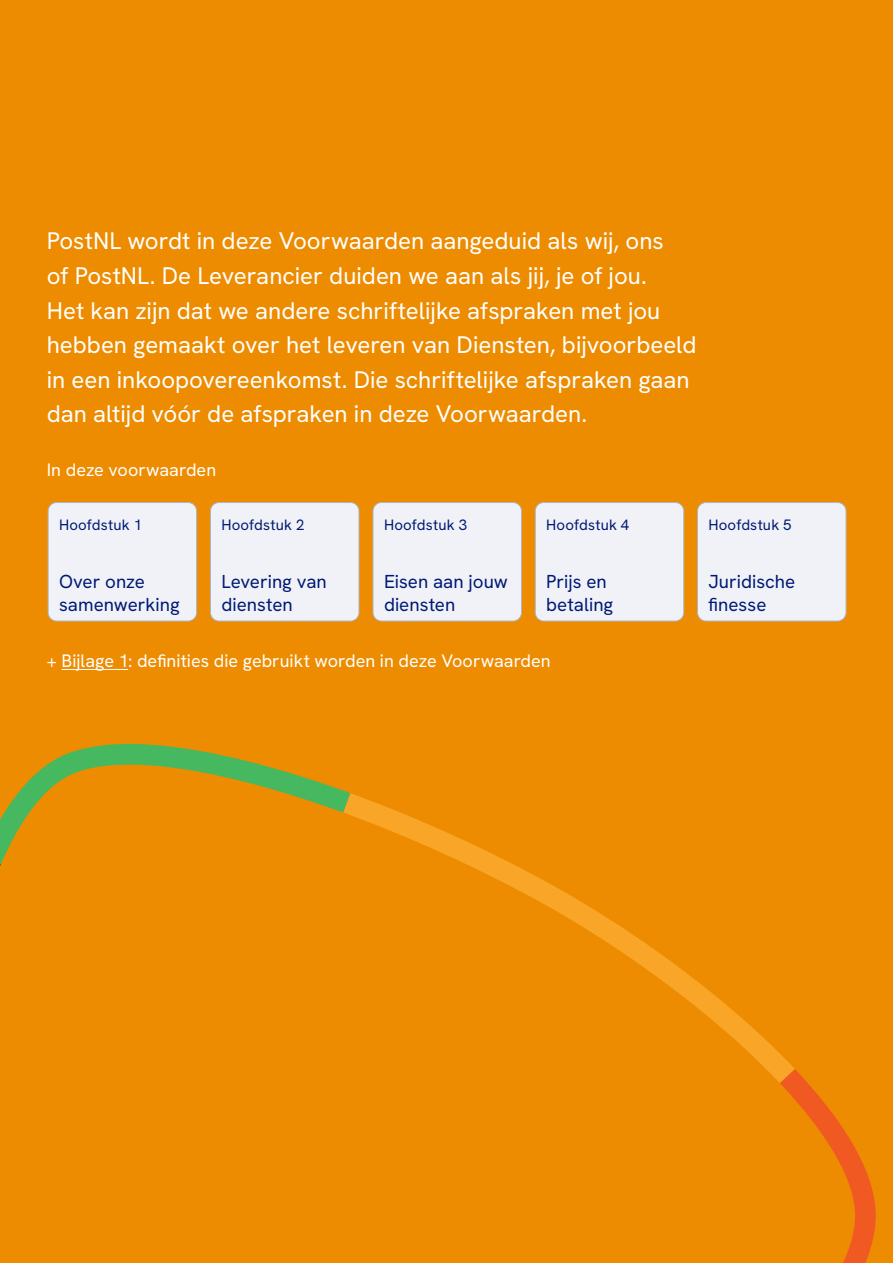
<style>
.page{position:relative;width:893px;height:1263px;background:#ed8c00}
.page>*{position:absolute;margin:0;border:0;box-sizing:border-box;transform-origin:0 0}
.Toelichting_cover{font:24px/34.5px "Hanken Grotesk";color:#fff}
.t1{font:18.75px/22.5px "Hanken Grotesk";color:#001a73}
.t2{font:18px "Hanken Grotesk";color:#fff}
.t3{font:15px "Hanken Grotesk";letter-spacing:.01em;color:#001a73}
</style>
<div class="page">
<svg style="left:350px;top:793px;width:445px;height:290px"></svg>
<svg style="left:780px;top:1069px;width:96px;height:194px"></svg>
<svg style="left:0;top:743px;width:350px;height:123px"></svg>
<hr style="left:62px;top:669px;width:66px;height:1px;background:#fff">
<div style="left:48px;top:502px;width:149px;height:119px;background:#f1f2f8;border-radius:9px"></div>
<div style="left:48px;top:502px;width:149px;height:119px;border:1px solid #adb5c5;border-radius:9px"></div>
<div style="left:210px;top:502px;width:149px;height:119px;background:#f1f2f8;border-radius:9px"></div>
<div style="left:210px;top:502px;width:149px;height:119px;border:1px solid #adb5c5;border-radius:9px"></div>
<div style="left:373px;top:502px;width:148px;height:119px;background:#f1f2f8;border-radius:9px"></div>
<div style="left:373px;top:502px;width:149px;height:119px;border:1px solid #adb5c5;border-radius:9px"></div>
<div style="left:535px;top:502px;width:149px;height:119px;background:#f1f2f8;border-radius:9px"></div>
<div style="left:535px;top:502px;width:149px;height:119px;border:1px solid #adb5c5;border-radius:9px"></div>
<div style="left:697px;top:502px;width:149px;height:119px;background:#f1f2f8;border-radius:9px"></div>
<div style="left:697px;top:502px;width:149px;height:119px;border:1px solid #adb5c5;border-radius:9px"></div>
<p class="Toelichting_cover" style="left:47px;top:223px;width:651px">PostNL wordt in deze Voorwaarden aangeduid als wij, ons<br>of PostNL. De Leverancier duiden we aan als jij, je of jou.<br>Het kan zijn dat we andere schriftelijke afspraken met jou hebben gemaakt over het leveren van Diensten, bijvoorbeeld in een inkoopovereenkomst. Die schriftelijke afspraken gaan dan altijd vóór de afspraken in deze Voorwaarden.</p>
<p class="t2" style="left:47px;top:458px;width:171px">In deze voorwaarden</p>
<p class="t3" style="left:59px;top:515px;width:85px">Hoofdstuk 1</p>
<p class="t3" style="left:221px;top:515px;width:85px">Hoofdstuk 2</p>
<p class="t3" style="left:384px;top:515px;width:85px">Hoofdstuk 3</p>
<p class="t3" style="left:546px;top:515px;width:85px">Hoofdstuk 4</p>
<p class="t3" style="left:708px;top:515px;width:85px">Hoofdstuk 5</p>
<p class="t1" style="left:59px;top:570px;width:122px">Over onze samenwerking</p>
<p class="t1" style="left:221px;top:570px;width:107px">Levering van diensten</p>
<p class="t1" style="left:384px;top:570px;width:125px">Eisen aan jouw diensten</p>
<p class="t1" style="left:546px;top:570px;width:69px">Prijs en betaling</p>
<p class="t1" style="left:708px;top:570px;width:88px">Juridische finesse</p>
<p class="t2" style="left:47px;top:649px;width:505px">+ Bijlage 1: definities die gebruikt worden in deze Voorwaarden</p>
</div>
